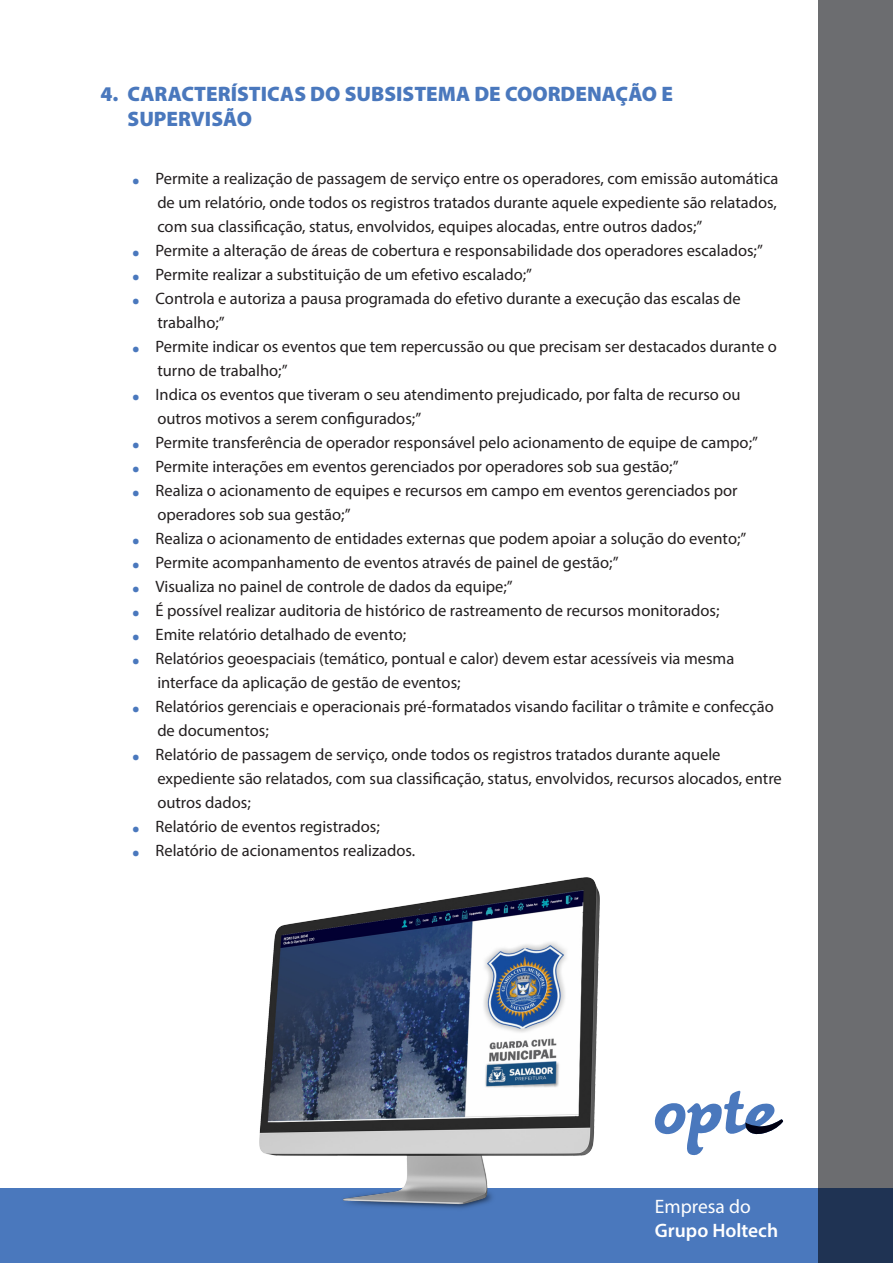
<style>
.page{position:relative;width:893px;height:1263px;background:#fff}
.page>*{position:absolute;margin:0;border:0;box-sizing:border-box;transform-origin:0 0}
.t1{font:900 21px/25.2px "Myriad Pro";color:#4a78bd}
.t2{font:600 19.5px "Myriad Pro";color:#fff}
.t3{font:19.5px "Myriad Pro";color:#fff}
.t4{font:16.5px "Myriad Pro";color:#231f20}
.s1{font-weight:900;font-size:27px;color:#4a78bd}
</style>
<div class="page">
<div style="left:818px;top:0;width:75px;height:1263px;background:#6c6d70"></div>
<div style="left:0;top:1188px;width:893px;height:75px;background:#4a78bd"></div>
<svg style="left:655px;top:1091px;width:128px;height:64px"></svg>
<img style="left:259px;top:877px;width:341px;height:332px">
<p class="t1" style="left:128px;top:81px;width:547px;text-indent:-27px">4. CARACTERÍSTICAS DO SUBSISTEMA DE COORDENAÇÃO E<br>SUPERVISÃO</p>
<p class="t4" style="left:132px;top:169px;width:648px"><span class="s1">.</span> Permite a realização de passagem de serviço entre os operadores, com emissão automática</p>
<p class="t4" style="left:157px;top:193px;width:621px">de um relatório, onde todos os registros tratados durante aquele expediente são relatados,</p>
<p class="t4" style="left:157px;top:217px;width:546px">com sua classificação, status, envolvidos, equipes alocadas, entre outros dados;”</p>
<p class="t4" style="left:132px;top:241px;width:632px"><span class="s1">.</span> Permite a alteração de áreas de cobertura e responsabilidade dos operadores escalados;”</p>
<p class="t4" style="left:132px;top:265px;width:402px"><span class="s1">.</span> Permite realizar a substituição de um efetivo escalado;”</p>
<p class="t4" style="left:132px;top:289px;width:610px"><span class="s1">.</span> Controla e autoriza a pausa programada do efetivo durante a execução das escalas de</p>
<p class="t4" style="left:157px;top:313px;width:69px">trabalho;”</p>
<p class="t4" style="left:132px;top:337px;width:646px"><span class="s1">.</span> Permite indicar os eventos que tem repercussão ou que precisam ser destacados durante o</p>
<p class="t4" style="left:157px;top:361px;width:132px">turno de trabalho;”</p>
<p class="t4" style="left:132px;top:385px;width:610px"><span class="s1">.</span> Indica os eventos que tiveram o seu atendimento prejudicado, por falta de recurso ou</p>
<p class="t4" style="left:157px;top:409px;width:265px">outros motivos a serem configurados;”</p>
<p class="t4" style="left:132px;top:433px;width:628px"><span class="s1">.</span> Permite transferência de operador responsável pelo acionamento de equipe de campo;”</p>
<p class="t4" style="left:132px;top:457px;width:548px"><span class="s1">.</span> Permite interações em eventos gerenciados por operadores sob sua gestão;”</p>
<p class="t4" style="left:132px;top:481px;width:607px"><span class="s1">.</span> Realiza o acionamento de equipes e recursos em campo em eventos gerenciados por</p>
<p class="t4" style="left:157px;top:505px;width:195px">operadores sob sua gestão;”</p>
<p class="t4" style="left:132px;top:529px;width:616px"><span class="s1">.</span> Realiza o acionamento de entidades externas que podem apoiar a solução do evento;”</p>
<p class="t4" style="left:132px;top:553px;width:488px"><span class="s1">.</span> Permite acompanhamento de eventos através de painel de gestão;”</p>
<p class="t4" style="left:132px;top:577px;width:382px"><span class="s1">.</span> Visualiza no painel de controle de dados da equipe;”</p>
<p class="t4" style="left:132px;top:601px;width:589px"><span class="s1">.</span> É possível realizar auditoria de histórico de rastreamento de recursos monitorados;</p>
<p class="t4" style="left:132px;top:625px;width:276px"><span class="s1">.</span> Emite relatório detalhado de evento;</p>
<p class="t4" style="left:132px;top:649px;width:604px"><span class="s1">.</span> Relatórios geoespaciais (temático, pontual e calor) devem estar acessíveis via mesma</p>
<p class="t4" style="left:157px;top:673px;width:305px">interface da aplicação de gestão de eventos;</p>
<p class="t4" style="left:132px;top:697px;width:644px"><span class="s1">.</span> Relatórios gerenciais e operacionais pré-formatados visando facilitar o trâmite e confecção</p>
<p class="t4" style="left:157px;top:721px;width:113px">de documentos;</p>
<p class="t4" style="left:132px;top:745px;width:590px"><span class="s1">.</span> Relatório de passagem de serviço, onde todos os registros tratados durante aquele</p>
<p class="t4" style="left:157px;top:769px;width:626px">expediente são relatados, com sua classificação, status, envolvidos, recursos alocados, entre</p>
<p class="t4" style="left:157px;top:793px;width:95px">outros dados;</p>
<p class="t4" style="left:132px;top:817px;width:249px"><span class="s1">.</span> Relatório de eventos registrados;</p>
<p class="t4" style="left:132px;top:841px;width:285px"><span class="s1">.</span> Relatório de acionamentos realizados.</p>
<p class="t3" style="left:655px;top:1195px;width:97px">Empresa do</p>
<p class="t2" style="left:655px;top:1218px;width:125px">Grupo Holtech</p>
</div>
